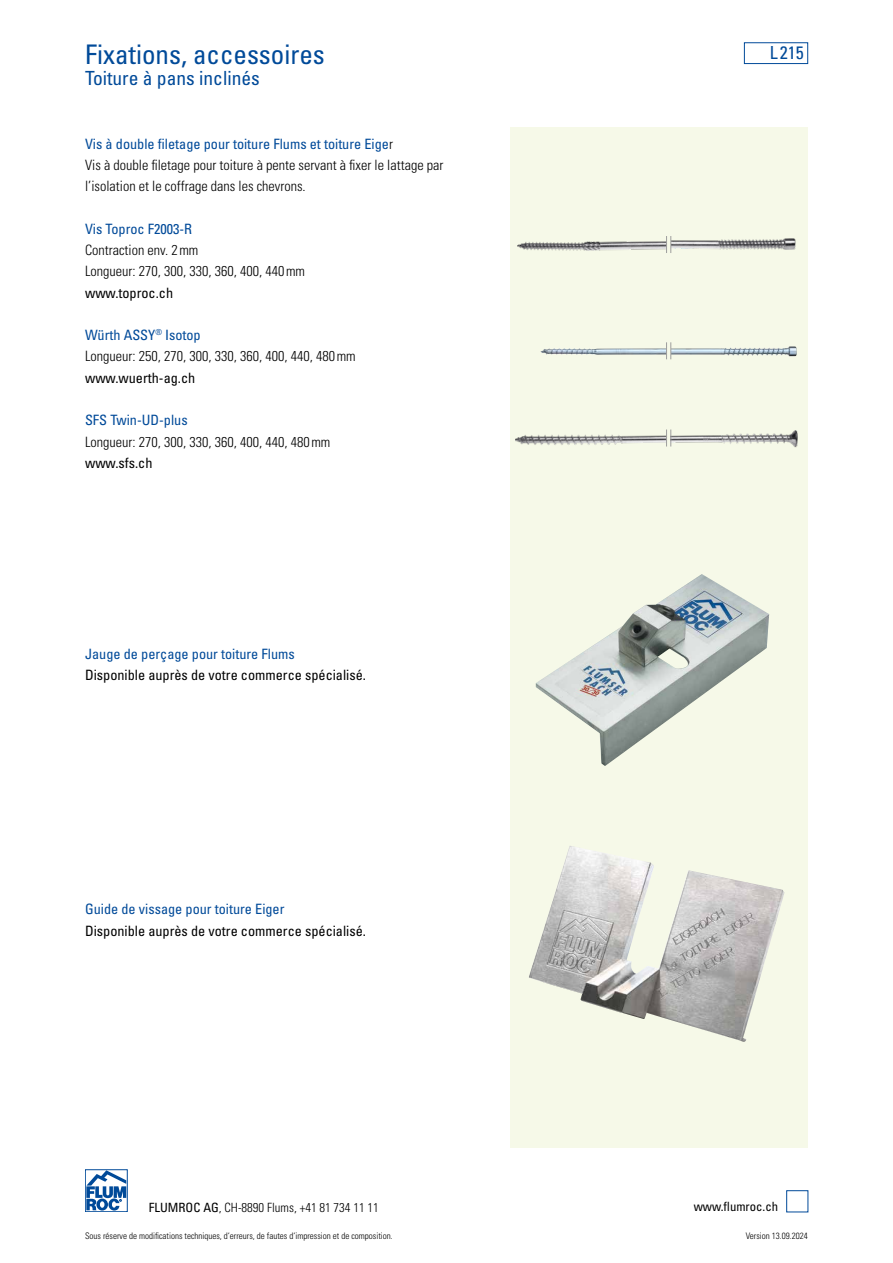
<style>
.page{position:relative;width:893px;height:1263px;background:#fff}
.page>*{position:absolute;margin:0;border:0;box-sizing:border-box;transform-origin:0 0}
.t1{font:condensed 27px "Univers LT Std";color:#004a99}
.t2{font:condensed 19.5px "Univers LT Std";color:#004a99}
.t3{font:condensed 18px "Univers LT Std";color:#004a99}
.t4{font:300 condensed 14.25px/21.3px "Univers LT Std";color:#000}
.t5{font:condensed 14.25px "Univers LT Std";color:#000}
.t6{font:condensed 14.25px "Univers LT Std";color:#004a99}
.t7{font:300 condensed 12.75px "Univers LT Std";color:#000}
.t8{font:condensed 12.75px "Univers LT Std";color:#000}
.t9{font:300 condensed 9px "Univers LT Std";color:#000}
.s1{font-weight:400;color:#004a99}
.s2{font-weight:400}
</style>
<div class="page">
<div style="left:744px;top:43px;width:64px;height:21px;border:1px solid #004a99"></div>
<div style="left:85px;top:1169px;width:43px;height:43px;border:1px solid #004a99"></div>
<svg style="left:86px;top:1170px;width:40px;height:40px"></svg>
<div style="left:786px;top:1190px;width:22px;height:22px;border:1px solid #004a99"></div>
<div style="left:510px;top:128px;width:298px;height:1020px;background:#f6f9e8"></div>
<img style="left:671px;top:430px;width:127px;height:18px">
<img style="left:516px;top:434px;width:150px;height:11px">
<img style="left:536px;top:574px;width:233px;height:192px">
<img style="left:529px;top:846px;width:255px;height:196px">
<img style="left:672px;top:347px;width:116px;height:9px">
<img style="left:672px;top:238px;width:124px;height:12px">
<img style="left:517px;top:241px;width:149px;height:10px">
<img style="left:540px;top:348px;width:126px;height:7px">
<svg style="left:666px;top:236px;width:6px;height:17px"></svg>
<svg style="left:666px;top:342px;width:6px;height:17px"></svg>
<svg style="left:666px;top:429px;width:6px;height:17px"></svg>
<h1 class="t1" style="left:85px;top:37px;width:241px">Fixations, accessoires</h1>
<h2 class="t2" style="left:85px;top:66px;width:176px">Toiture à pans inclinés</h2>
<p class="t4" style="left:85px;top:133px;width:360px"><span class="s1">Vis à double filetage pour toiture Flums et toiture Eige</span>r<br>Vis à double filetage pour toiture à pente servant à fixer le lattage par l’isolation et le coffrage dans les chevrons.</p>
<p class="t6" style="left:85px;top:220px;width:109px">Vis Toproc F2003-R</p>
<p class="t4" style="left:85px;top:239px;width:222px">Contraction env. 2mm<br>Longueur: 270, 300, 330, 360, 400, 440mm</p>
<p class="t5" style="left:85px;top:284px;width:90px">www.toproc.ch</p>
<p class="t4" style="left:85px;top:325px;width:272px"><span class="s1">Würth ASSY</span><sup>®</sup> <span class="s1">Isotop<br></span>Longueur: 250, 270, 300, 330, 360, 400, 440, 480mm</p>
<p class="t5" style="left:85px;top:369px;width:112px">www.wuerth-ag.ch</p>
<p class="t6" style="left:85px;top:411px;width:104px">SFS Twin-UD-plus</p>
<p class="t4" style="left:85px;top:431px;width:247px">Longueur: 270, 300, 330, 360, 400, 440, 480mm</p>
<p class="t5" style="left:85px;top:454px;width:69px">www.sfs.ch</p>
<p class="t6" style="left:85px;top:645px;width:211px">Jauge de perçage pour toiture Flums</p>
<p class="t5" style="left:85px;top:666px;width:282px">Disponible auprès de votre commerce spécialisé.</p>
<p class="t6" style="left:85px;top:900px;width:201px">Guide de vissage pour toiture Eiger</p>
<p class="t5" style="left:85px;top:921px;width:282px">Disponible auprès de votre commerce spécialisé.</p>
<p class="t3" style="left:770px;top:41px;width:36px">L 215</p>
<p class="t7" style="left:149px;top:1200px;width:232px"><span class="s2">FLUMROC AG</span>, CH-8890 Flums, +41 81 734 11 11</p>
<p class="t8" style="left:694px;top:1198px;width:86px">www.flumroc.ch</p>
<p class="t9" style="left:85px;top:1230px;width:309px">Sous réserve de modifications techniques, d‘erreurs, de fautes d‘impression et de composition.</p>
<p class="t9" style="left:746px;top:1230px;width:64px">Version 13.09.2024</p>
</div>
